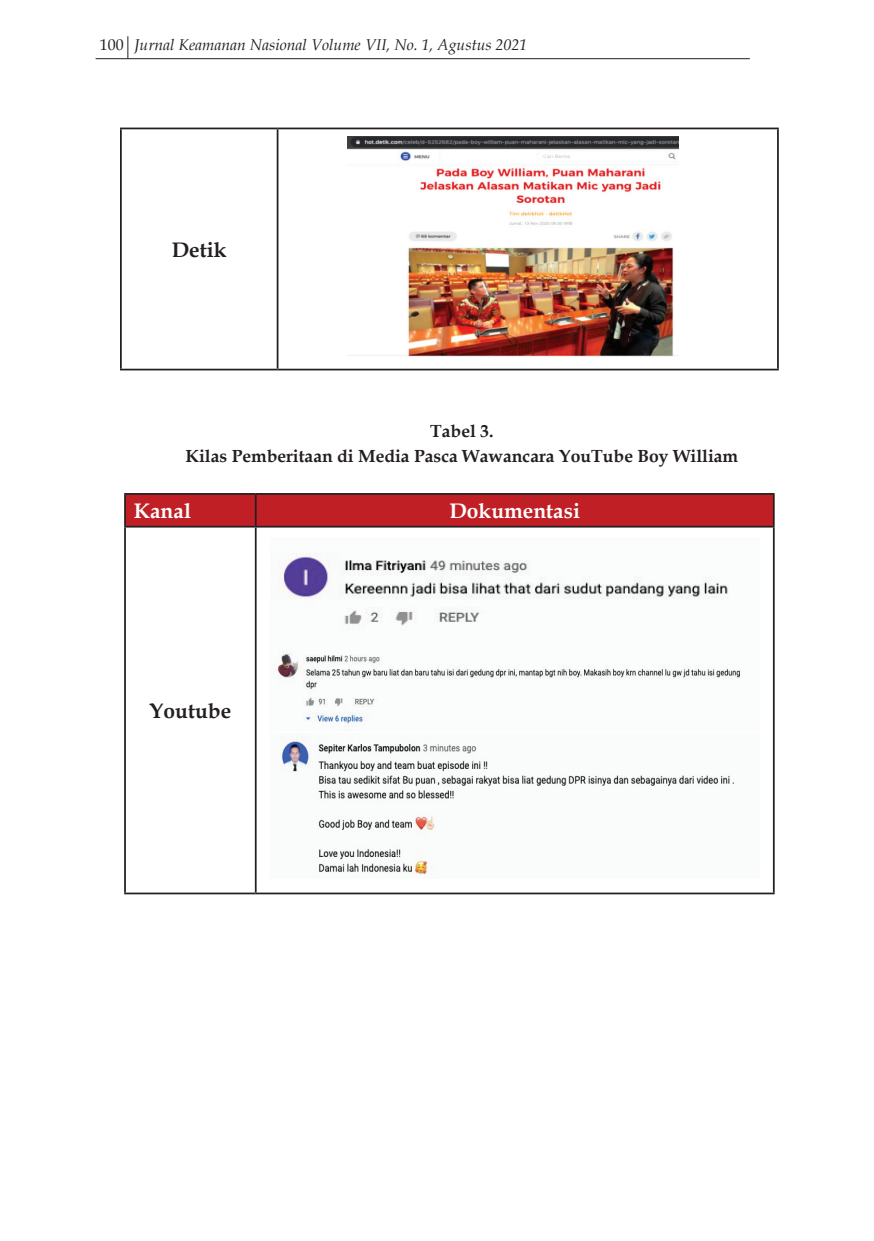
<style>
.page{position:relative;width:874px;height:1241px;background:#fff}
.page>*{position:absolute;margin:0;border:0;box-sizing:border-box;transform-origin:0 0}
.t1{font:700 21px "Book Antiqua";color:#fff}
.t2{font:700 21px "Book Antiqua";color:#231f20}
.t3{font:700 17.5px/24.5px "Book Antiqua";color:#231f20;text-align:center}
.t4{font:italic 15.75px "Book Antiqua";color:#231f20}
.s1{font-style:normal}
</style>
<div class="page">
<hr style="left:95px;top:58px;width:654px;height:1px;background:#231f20">
<svg style="left:127px;top:36px;width:1px;height:23px"></svg>
<hr style="left:120px;top:127px;width:157px;height:2px;background:#231f20">
<hr style="left:277px;top:127px;width:501px;height:2px;background:#231f20">
<hr style="left:120px;top:368px;width:157px;height:2px;background:#231f20">
<hr style="left:277px;top:368px;width:501px;height:2px;background:#231f20">
<hr style="left:120px;top:129px;width:2px;height:239px;background:#231f20">
<hr style="left:276px;top:129px;width:2px;height:239px;background:#231f20">
<hr style="left:776px;top:129px;width:2px;height:239px;background:#231f20">
<div style="left:126px;top:494px;width:646px;height:31px;background:#c02025"></div>
<hr style="left:124px;top:493px;width:131px;height:1px;background:#231f20">
<hr style="left:255px;top:493px;width:519px;height:1px;background:#231f20">
<hr style="left:124px;top:525px;width:131px;height:2px;background:#231f20">
<hr style="left:255px;top:525px;width:519px;height:2px;background:#231f20">
<hr style="left:124px;top:892px;width:131px;height:2px;background:#231f20">
<hr style="left:255px;top:892px;width:519px;height:2px;background:#231f20">
<hr style="left:124px;top:494px;width:2px;height:31px;background:#231f20">
<hr style="left:124px;top:527px;width:2px;height:365px;background:#231f20">
<hr style="left:255px;top:494px;width:1px;height:31px;background:#231f20">
<hr style="left:772px;top:494px;width:2px;height:31px;background:#231f20">
<hr style="left:255px;top:527px;width:1px;height:365px;background:#231f20">
<hr style="left:772px;top:527px;width:2px;height:365px;background:#231f20">
<img style="left:347px;top:136px;width:331px;height:221px">
<img style="left:277px;top:553px;width:463px;height:177px">
<img style="left:280px;top:733px;width:455px;height:142px">
<p class="t4" style="left:100px;top:34px;width:428px"><span class="s1">100</span> Jurnal Keamanan Nasional Volume VII, No. 1, Agustus 2021</p>
<p class="t2" style="left:172px;top:235px;width:56px">Detik</p>
<p class="t3" style="left:185px;top:418px;width:554px">Tabel 3.<br>Kilas Pemberitaan di Media Pasca Wawancara YouTube Boy William</p>
<p class="t1" style="left:134px;top:496px;width:59px">Kanal</p>
<p class="t1" style="left:449px;top:496px;width:132px">Dokumentasi</p>
<p class="t2" style="left:149px;top:696px;width:83px">Youtube</p>
</div>
